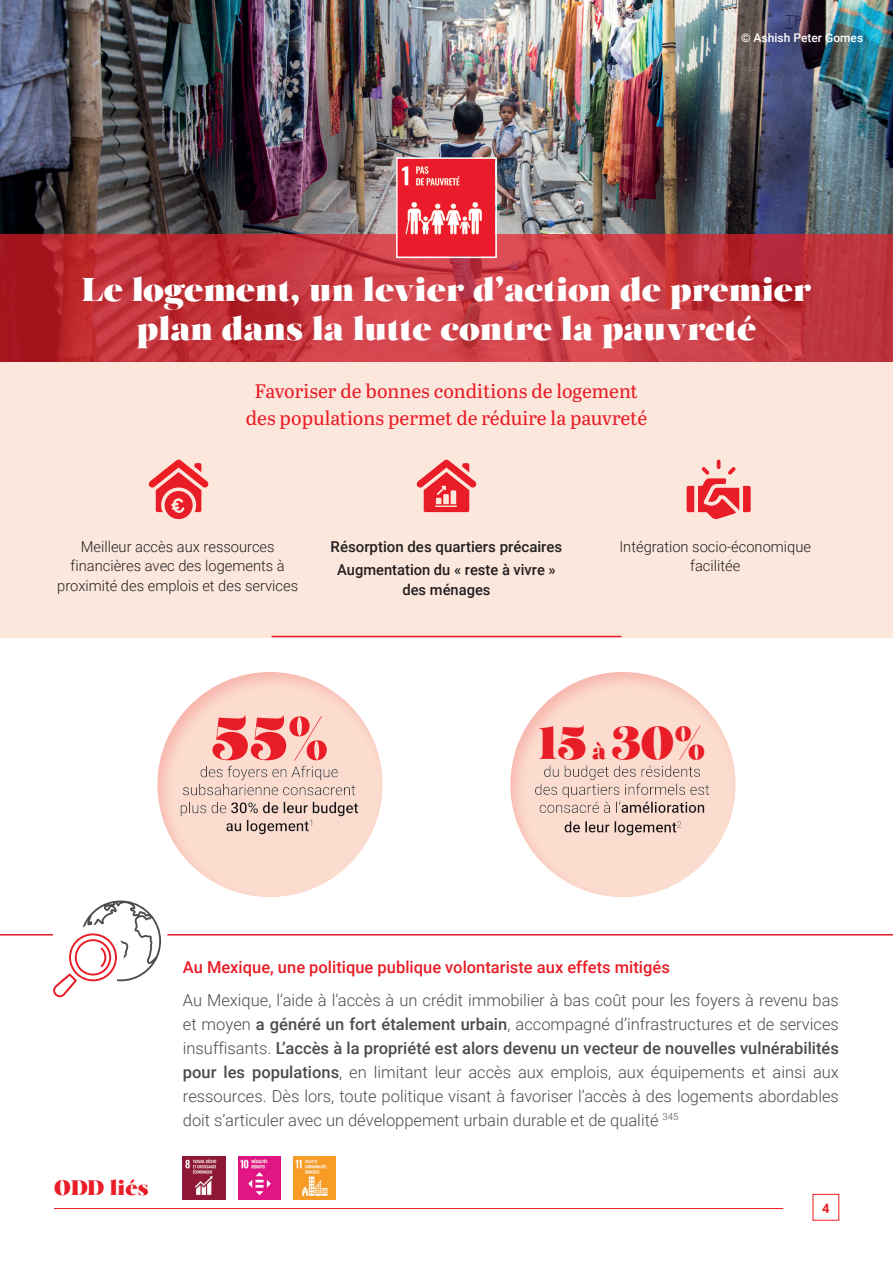
<style>
.page{position:relative;width:893px;height:1263px;background:#fff}
.page>*{position:absolute;margin:0;border:0;box-sizing:border-box;transform-origin:0 0}
.t1{font:59.4px "Salome";color:#e91d27}
.t2{font:45.75px "Salome";color:#e91d27}
.t3{font:33px/39px "Salome";color:#fff;text-align:center}
.t4{font:21px "Salome";color:#e91d27}
.t5{font:19.5px/27px "Abril Text";color:#e91d27;text-align:center}
.t6{font:300 16.5px/24px "Roboto";color:#4b4c4d;text-align:justify}
.t7{font:500 16.5px "Roboto";color:#e91d27}
.t8{font:300 15px/19.5px "Roboto";color:#231f20;text-align:center}
.t9{font:500 15px/23.7px "Roboto";color:#231f20;text-align:center}
.t10{font:700 12.9px "Roboto";color:#ee1d23}
.t11{font:500 12px "Roboto";color:#fff}
.s1{font-size:22.95px}
.s2{font-weight:500}
</style>
<div class="page">
<div style="left:0;top:360px;width:893px;height:278px;background:#fce7dd"></div>
<hr style="left:272px;top:636px;width:349px;height:1px;background:#e91d27">
<hr style="left:0;top:934px;width:893px;height:1px;background:#e91d27">
<svg style="left:417px;top:460px;width:59px;height:52px"></svg>
<img style="left:0;top:0;width:893px;height:234px">
<svg style="left:0;top:234px;width:893px;height:127px;background:#c3363e"></svg>
<div style="left:165px;top:491px;width:28px;height:28px;background:#e91d27;border-radius:50%"></div>
<svg style="left:149px;top:460px;width:59px;height:54px"></svg>
<svg style="left:687px;top:460px;width:64px;height:59px"></svg>
<hr style="left:54px;top:1208px;width:729px;height:1px;background:#ee1d23">
<div style="left:74px;top:888px;width:93px;height:93px;background:#fff;border-radius:50%"></div>
<svg style="left:53px;top:900px;width:108px;height:97px"></svg>
<img style="left:293px;top:1157px;width:43px;height:42px">
<img style="left:183px;top:1157px;width:42px;height:42px">
<img style="left:238px;top:1157px;width:43px;height:42px">
<div style="left:156px;top:671px;width:263px;height:228px;background:#e91d27;opacity:.2"></div>
<div style="left:510px;top:660px;width:233px;height:240px;background:#e91d27;opacity:.2"></div>
<img style="left:399px;top:160px;width:95px;height:95px">
<div style="left:396px;top:157px;width:101px;height:101px;border:2px solid #fff"></div>
<p class="t11" style="left:741px;top:30px;width:123px">© Ashish Peter Gomes</p>
<h3 class="t3" style="left:82px;top:270px;width:731px">Le logement, un levier d’action de premier plan dans la lutte contre la pauvreté</h3>
<p class="t5" style="left:246px;top:377px;width:403px">Favoriser de bonnes conditions de logement des populations permet de réduire la pauvreté</p>
<p class="t8" style="left:57px;top:536px;width:242px">Meilleur accès aux ressources financières avec des logements à proximité des emplois et des services</p>
<p class="t9" style="left:331px;top:534px;width:233px">Résorption des quartiers précaires<br>Augmentation du « reste à vivre »</p>
<p class="t9" style="left:402px;top:577px;width:90px">des ménages</p>
<p class="t8" style="left:619px;top:536px;width:193px">Intégration socio-économique facilitée</p>
<h1 class="t1" style="left:211px;top:699px;width:119px">55%</h1>
<h2 class="t2" style="left:538px;top:712px;width:169px">15 <span class="s1">à</span> 30%</h2>
<p class="t4" style="left:54px;top:1174px;width:96px">ODD liés</p>
<p class="t7" style="left:183px;top:956px;width:489px">Au Mexique, une politique publique volontariste aux effets mitigés</p>
<p class="t6" style="left:183px;top:987px;width:658px">Au Mexique, l’aide à l’accès à un crédit immobilier à bas coût pour les foyers à revenu bas et moyen <span class="s2">a généré un fort étalement urbain</span>, accompagné d’infrastructures et de services insuffisants. <span class="s2">L’accès à la propriété est alors devenu un vecteur de nouvelles vulnérabilités pour les populations</span>, en limitant leur accès aux emplois, aux équipements et ainsi aux ressources. Dès lors, toute politique visant à favoriser l’accès à des logements abordables doit s’articuler avec un développement urbain durable et de qualité <sup>345</sup></p>
<p class="t10" style="left:822px;top:1199px;width:9px">4</p>
</div>
